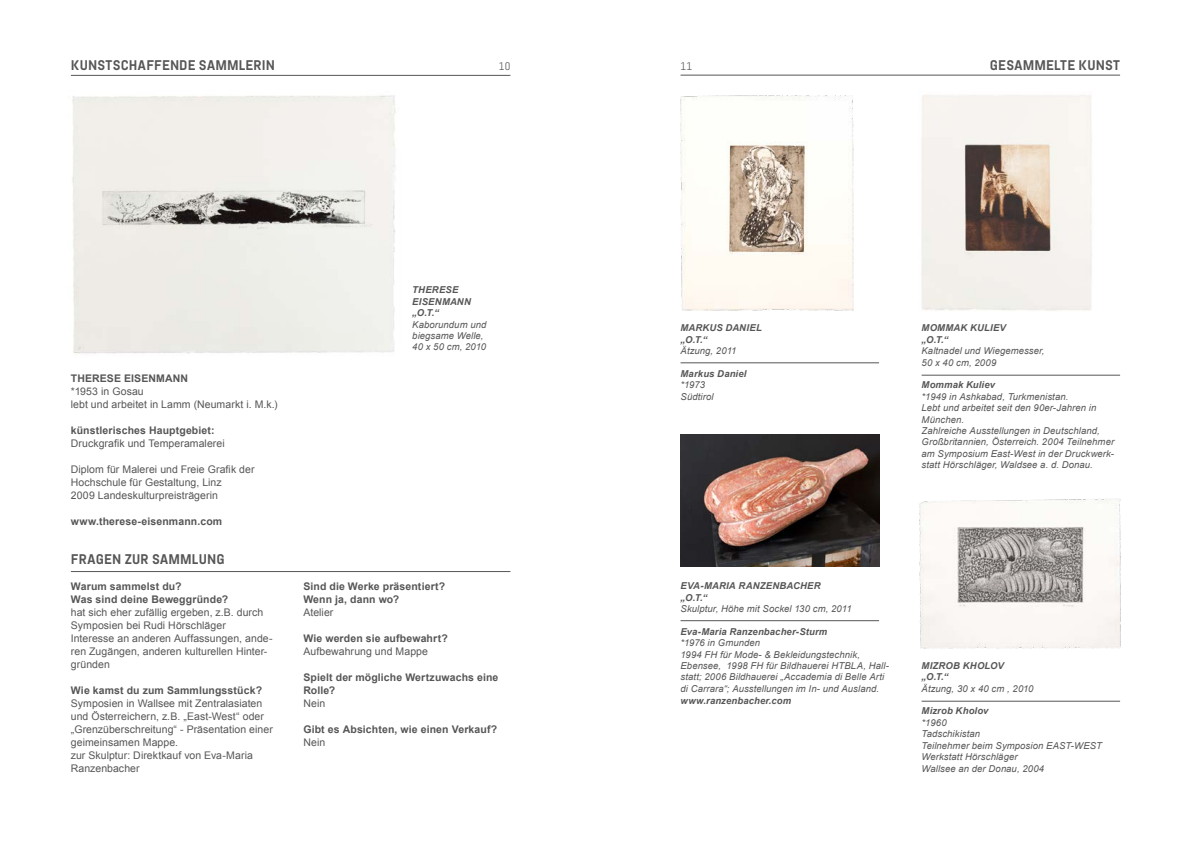
<style>
.page{position:relative;width:1191px;height:842px;background:#fff}
.page>*{position:absolute;margin:0;border:0;box-sizing:border-box;transform-origin:0 0}
.t1{font:700 14px "Abel Pro";letter-spacing:.015em;color:#565656}
.t2{font:11px "Abel";color:#565656}
.t3{font:10.5px/13px "Arial";letter-spacing:.005em;color:#565656}
.t4{font:700 10.5px/13px "Arial";letter-spacing:.01em;color:#565656}
.t5{font:italic 9.5px/11.4px "Arial";letter-spacing:.01em;color:#565656}
.t6{font:italic 700 9.5px/11.4px "Arial";letter-spacing:.015em;color:#565656}
</style>
<div class="page">
<img style="left:72px;top:95px;width:324px;height:259px">
<img style="left:680px;top:95px;width:173px;height:215px">
<img style="left:919px;top:499px;width:202px;height:150px">
<img style="left:921px;top:95px;width:171px;height:216px">
<img style="left:680px;top:434px;width:199px;height:133px">
<hr style="left:71px;top:75px;width:439px;height:1px;background:#565656">
<hr style="left:71px;top:571px;width:439px;height:1px;background:#565656">
<hr style="left:680px;top:75px;width:440px;height:1px;background:#565656">
<hr style="left:680px;top:363px;width:199px;height:1px;background:#565656">
<hr style="left:921px;top:375px;width:199px;height:1px;background:#565656">
<hr style="left:680px;top:620px;width:199px;height:1px;background:#565656">
<hr style="left:921px;top:701px;width:199px;height:1px;background:#565656">
<h1 class="t1" style="left:71px;top:55px;width:206px">KUNSTSCHAFFENDE SAMMLERIN</h1>
<p class="t2" style="left:499px;top:59px;width:13px">10</p>
<p class="t2" style="left:680px;top:59px;width:13px">11</p>
<h1 class="t1" style="left:990px;top:55px;width:132px">GESAMMELTE KUNST</h1>
<p class="t4" style="left:71px;top:372px;width:119px">THERESE EISENMANN</p>
<p class="t3" style="left:71px;top:385px;width:208px">*1953 in Gosau<br>lebt und arbeitet in Lamm (Neumarkt i. M.k.)</p>
<p class="t4" style="left:71px;top:424px;width:145px">künstlerisches Hauptgebiet:</p>
<p class="t3" style="left:71px;top:437px;width:155px">Druckgrafik und Temperamalerei</p>
<p class="t3" style="left:71px;top:463px;width:185px">Diplom für Malerei und Freie Grafik der<br>Hochschule für Gestaltung, Linz<br>2009 Landeskulturpreisträgerin</p>
<p class="t4" style="left:71px;top:515px;width:153px">www.therese-eisenmann.com</p>
<h1 class="t1" style="left:71px;top:549px;width:155px">FRAGEN ZUR SAMMLUNG</h1>
<p class="t4" style="left:71px;top:580px;width:159px">Warum sammelst du?<br>Was sind deine Beweggründe?</p>
<p class="t3" style="left:71px;top:606px;width:203px">hat sich eher zufällig ergeben, z.B. durch Symposien bei Rudi Hörschläger<br>Interesse an anderen Auffassungen, ande&shy;ren Zugängen, anderen kulturellen Hinter&shy;gründen</p>
<p class="t4" style="left:71px;top:684px;width:193px">Wie kamst du zum Sammlungsstück?</p>
<p class="t3" style="left:71px;top:697px;width:203px">Symposien in Wallsee mit Zentralasiaten und Österreichern, z.B. „East-West“ oder „Grenzüberschreitung“ - Präsentation einer geimeinsamen Mappe.<br>zur Skulptur: Direktkauf von Eva-Maria Ranzenbacher</p>
<p class="t6" style="left:412px;top:285px;width:60px">THERESE<br>EISENMANN „O.T.“</p>
<p class="t5" style="left:412px;top:319px;width:76px">Kaborundum und biegsame Welle,<br>40 x 50 cm, 2010</p>
<p class="t6" style="left:921px;top:323px;width:86px">MOMMAK KULIEV „O.T.“</p>
<p class="t6" style="left:680px;top:323px;width:83px">MARKUS DANIEL „O.T.“</p>
<p class="t5" style="left:680px;top:345px;width:58px">Ätzung, 2011</p>
<p class="t6" style="left:680px;top:368px;width:67px">Markus Daniel</p>
<p class="t5" style="left:680px;top:380px;width:35px">*1973<br>Südtirol</p>
<p class="t5" style="left:921px;top:345px;width:124px">Kaltnadel und Wiegemesser,<br>50 x 40 cm, 2009</p>
<p class="t6" style="left:921px;top:380px;width:75px">Mommak Kuliev</p>
<p class="t5" style="left:921px;top:391px;width:194px">*1949 in Ashkabad, Turkmenistan.<br>Lebt und arbeitet seit den 90er-Jahren in München.<br>Zahlreiche Ausstellungen in Deutschland, Großbritannien, Österreich. 2004 Teilnehmer am Symposium East-West in der Druckwerk&shy;statt Hörschläger, Waldsee a. d. Donau.</p>
<p class="t4" style="left:303px;top:580px;width:143px">Sind die Werke präsentiert?<br>Wenn ja, dann wo?</p>
<p class="t3" style="left:303px;top:606px;width:32px">Atelier</p>
<p class="t4" style="left:303px;top:632px;width:146px">Wie werden sie aufbewahrt?</p>
<p class="t3" style="left:303px;top:645px;width:126px">Aufbewahrung und Mappe</p>
<p class="t4" style="left:303px;top:671px;width:196px">Spielt der mögliche Wertzuwachs eine<br>Rolle?</p>
<p class="t3" style="left:303px;top:697px;width:23px">Nein</p>
<p class="t4" style="left:303px;top:723px;width:195px">Gibt es Absichten, wie einen Verkauf?</p>
<p class="t3" style="left:303px;top:736px;width:23px">Nein</p>
<p class="t6" style="left:680px;top:580px;width:142px">EVA-MARIA RANZENBACHER „O.T.“</p>
<p class="t5" style="left:680px;top:603px;width:173px">Skulptur, Höhe mit Sockel 130 cm, 2011</p>
<p class="t6" style="left:680px;top:626px;width:148px">Eva-Maria Ranzenbacher-Sturm</p>
<p class="t5" style="left:680px;top:637px;width:210px">*1976 in Gmunden<br>1994 FH für Mode- &amp; Bekleidungstechnik, Ebensee, 1998 FH für Bildhauerei HTBLA, Hall&shy;statt; 2006 Bildhauerei „Accademia di Belle Arti di Carrara“; Ausstellungen im In- und Ausland.</p>
<p class="t6" style="left:680px;top:696px;width:112px">www.ranzenbacher.com</p>
<p class="t6" style="left:921px;top:660px;width:84px">MIZROB KHOLOV „O.T.“</p>
<p class="t5" style="left:921px;top:683px;width:113px">Ätzung, 30 x 40 cm , 2010</p>
<p class="t6" style="left:921px;top:706px;width:68px">Mizrob Kholov</p>
<p class="t5" style="left:921px;top:717px;width:182px">*1960<br>Tadschikistan<br>Teilnehmer beim Symposion EAST-WEST<br>Werkstatt Hörschläger<br>Wallsee an der Donau, 2004</p>
</div>
